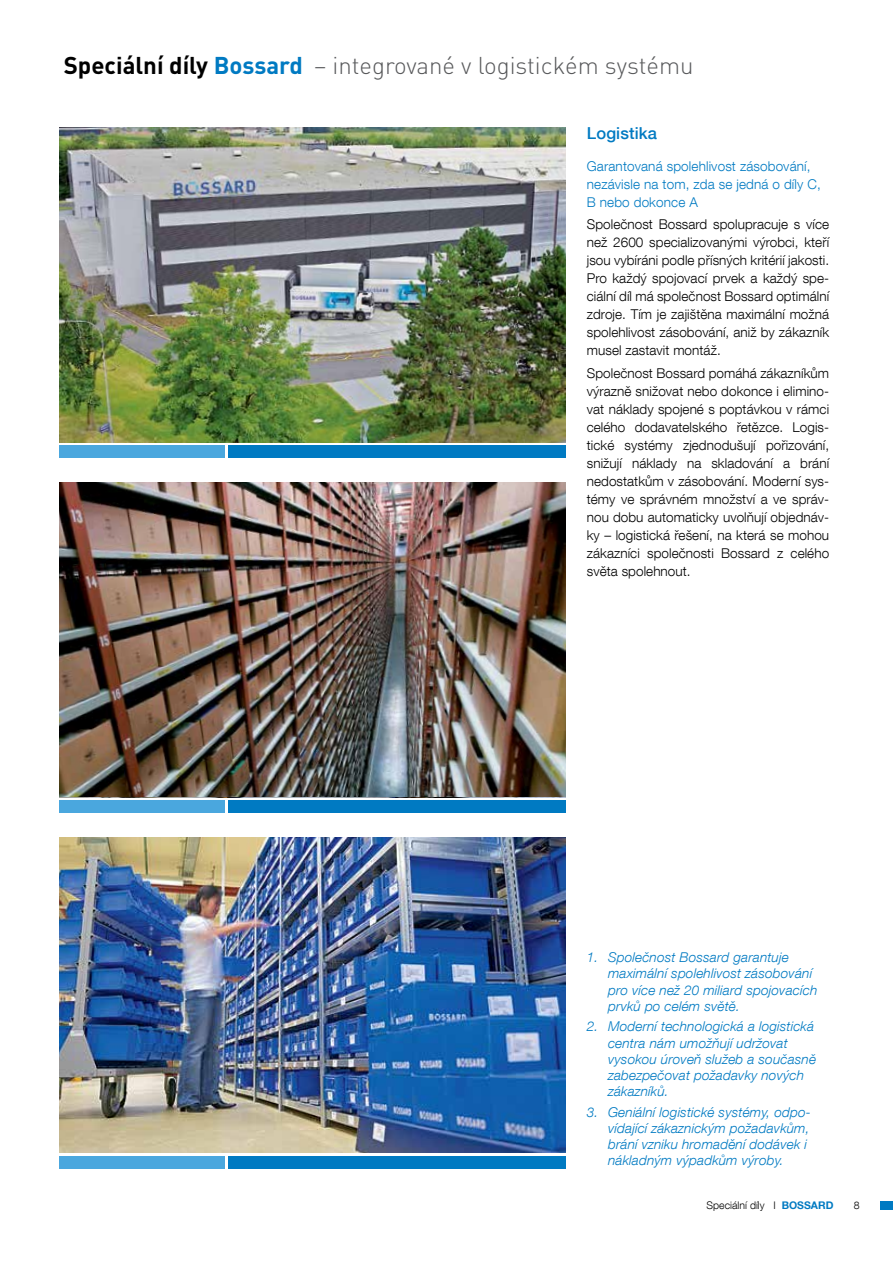
<style>
.page{position:relative;width:893px;height:1263px;background:#fff}
.page>*{position:absolute;margin:0;border:0;box-sizing:border-box;transform-origin:0 0}
.t1{font:300 24px "DINOT";color:#58595b}
.t2{font:500 16.5px "Helvetica Neue LT Com";letter-spacing:.01em;color:#007ac2}
.t3{font:300 13.5px/18px "Helvetica Neue LT Com";letter-spacing:.005em;color:#000;text-align:justify}
.t4{font:italic 300 13.5px/16.2px "Helvetica Neue LT Com";letter-spacing:.01em;color:#007ac2}
.t5{font:300 13.5px/18px "Helvetica Neue LT Com";letter-spacing:.01em;color:#007ac2}
.t6{font:300 10.5px "Helvetica Neue LT Com";color:#000}
.s1{font-weight:700;color:#000}
.s2{font-weight:700;color:#007ac2}
</style>
<div class="page">
<div style="left:880px;top:1201px;width:13px;height:9px;background:#007ac2"></div>
<img style="left:60px;top:128px;width:506px;height:314px">
<img style="left:60px;top:482px;width:506px;height:315px">
<img style="left:60px;top:838px;width:506px;height:314px">
<div style="left:229px;top:445px;width:337px;height:13px;background:#007ac2"></div>
<div style="left:229px;top:800px;width:337px;height:13px;background:#007ac2"></div>
<div style="left:229px;top:1155px;width:337px;height:13px;background:#007ac2"></div>
<div style="left:60px;top:445px;width:165px;height:13px;background:#4aa7de"></div>
<div style="left:60px;top:800px;width:165px;height:13px;background:#4aa7de"></div>
<div style="left:60px;top:1155px;width:165px;height:13px;background:#4aa7de"></div>
<h1 class="t1" style="left:64px;top:49px;width:631px"><span class="s1">Speciální díly</span> <span class="s2">Bossard</span> – integrované v logistickém systému</h1>
<p class="t2" style="left:587px;top:124px;width:72px">Logistika</p>
<p class="t5" style="left:587px;top:157px;width:236px">Garantovaná spolehlivost zásobování, nezávisle na tom, zda se jedná o díly C,<br>B nebo dokonce A</p>
<p class="t3" style="left:587px;top:215px;width:244px">Společnost Bossard spolupracuje s více než 2600 specializovanými výrobci, kteří jsou vybíráni podle přísných kritérií jakosti.<br>Pro každý spojovací prvek a každý spe&shy;ciální díl má společnost Bossard optimální zdroje. Tím je zajištěna maximální možná spolehlivost zásobování, aniž by zákazník musel zastavit montáž.</p>
<p class="t3" style="left:587px;top:364px;width:244px">Společnost Bossard pomáhá zákazníkům výrazně snižovat nebo dokonce i elimino&shy;vat náklady spojené s poptávkou v rámci celého dodavatelského řetězce. Logis&shy;tické systémy zjednodušují pořizování, snižují náklady na skladování a brání nedostatkům v zásobování. Moderní sys&shy;témy ve správném množství a ve správ&shy;nou dobu automaticky uvolňují objednáv&shy;ky – logistická řešení, na která se mohou zákazníci společnosti Bossard z celého světa spolehnout.</p>
<p class="t4" style="left:608px;top:949px;width:211px;text-indent:-21px">1. Společnost Bossard garantuje maximální spolehlivost zásobování pro více než 20 miliard spojovacích prvků po celém světě.</p>
<p class="t4" style="left:608px;top:1018px;width:210px;text-indent:-21px">2. Moderní technologická a logistická centra nám umožňují udržovat vysokou úroveň služeb a současně zabezpečovat požadavky nových zákazníků.</p>
<p class="t4" style="left:608px;top:1103px;width:204px;text-indent:-21px">3. Geniální logistické systémy, odpo&shy;vídající zákaznickým požadavkům, brání vzniku hromadění dodávek i nákladným výpadkům výroby.</p>
<p class="t6" style="left:707px;top:1199px;width:128px">Speciální díly I <span class="s2">BOSSARD</span></p>
<p class="t6" style="left:854px;top:1199px;width:7px">8</p>
</div>
